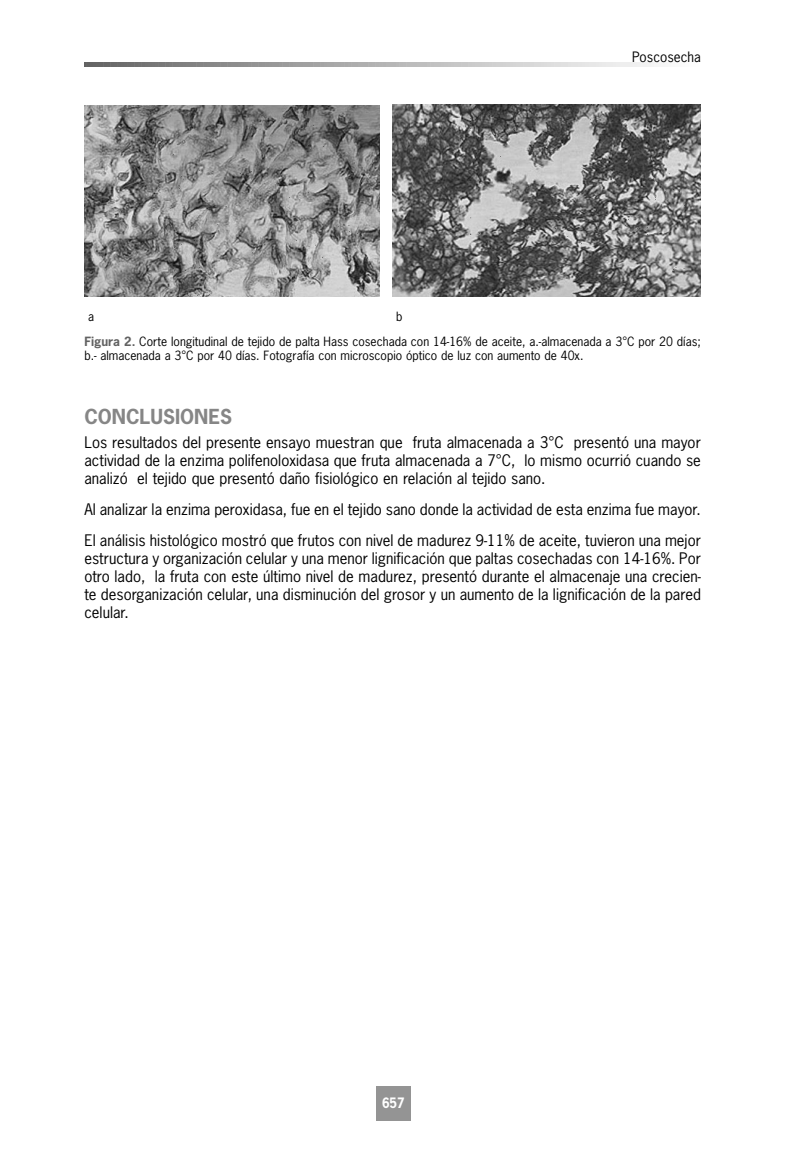
<style>
.page{position:relative;width:807px;height:1169px;background:#fff}
.page>*{position:absolute;margin:0;border:0;box-sizing:border-box;transform-origin:0 0}
.t1{font:700 19.5px "News Gothic";color:#868686}
.t2{font:15px/18px "News Gothic";color:#000;text-align:justify}
.t3{font:13.5px "News Gothic";color:#000}
.t4{font:700 13.5px "News Gothic";color:#fff;scale:.9 1}
.t5{font:12px/24.5px "News Gothic";color:#000}
.s1{font-weight:700;color:#626262}
</style>
<div class="page">
<svg style="left:84px;top:62px;width:570px;height:4px;background:#afafaf"></svg>
<div style="left:377px;top:1086px;width:34px;height:34px;background:#949494"></div>
<img style="left:84px;top:105px;width:296px;height:191px">
<img style="left:393px;top:105px;width:307px;height:191px">
<p class="t3" style="left:632px;top:51px;width:70px">Poscosecha</p>
<p class="t5" style="left:84px;top:305px;width:618px;text-indent:312px">b<br><span class="s1">Figura 2.</span> Corte longitudinal de tejido de palta Hass cosechada con 14-16% de aceite, a.-almacenada a 3°C por 20 días;</p>
<p class="t5" style="left:84px;top:344px;width:501px">b.- almacenada a 3°C por 40 días. Fotografía con microscopio óptico de luz con aumento de 40x.</p>
<p class="t5" style="left:88px;top:305px;width:7px">a</p>
<h1 class="t1" style="left:84px;top:409px;width:149px">CONCLUSIONES</h1>
<p class="t2" style="left:84px;top:435px;width:618px">Los resultados del presente ensayo muestran que fruta almacenada a 3°C presentó una mayor actividad de la enzima polifenoloxidasa que fruta almacenada a 7°C, lo mismo ocurrió cuando se analizó el tejido que presentó daño fisiológico en relación al tejido sano.</p>
<p class="t2" style="left:84px;top:495px;width:618px;line-height:30.8px">Al analizar la enzima peroxidasa, fue en el tejido sano donde la actividad de esta enzima fue mayor.<br>El análisis histológico mostró que frutos con nivel de madurez 9-11% de aceite, tuvieron una mejor</p>
<p class="t2" style="left:84px;top:550px;width:618px">estructura y organización celular y una menor lignificación que paltas cosechadas con 14-16%. Por otro lado, la fruta con este último nivel de madurez, presentó durante el almacenaje una crecien&shy;te desorganización celular, una disminución del grosor y un aumento de la lignificación de la pared celular.</p>
<p class="t4" style="left:382px;top:1097px;width:27px">657</p>
</div>
